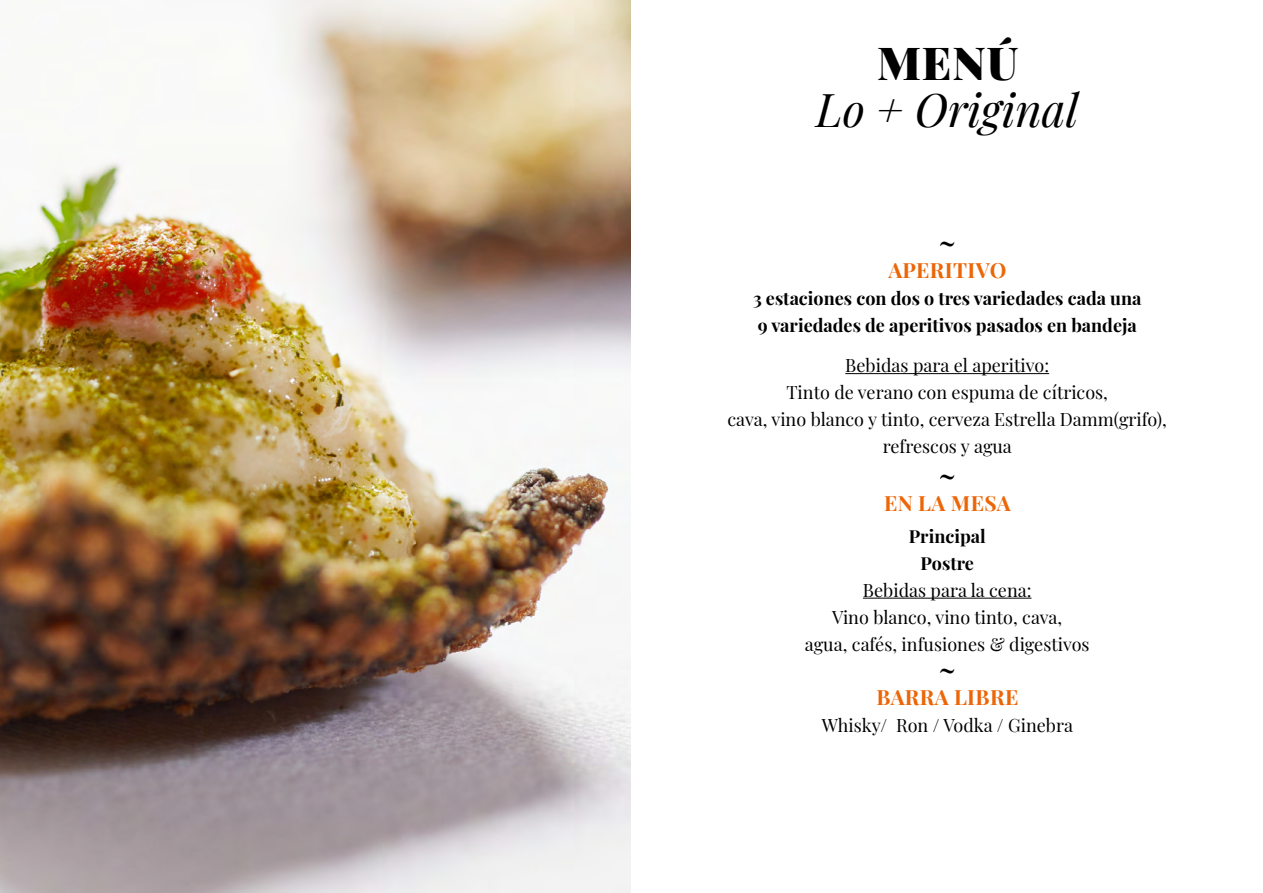
<style>
.page{position:relative;width:1263px;height:893px;background:#fff}
.page>*{position:absolute;margin:0;border:0;box-sizing:border-box;transform-origin:0 0}
.t1{font:italic 45.6px "Playfair Display";color:#000}
.t2{font:900 45.6px "Playfair Display";color:#000}
.t3{font:900 24px "Playfair Display";color:#000}
.t4{font:700 21px "Playfair Display";letter-spacing:.02em;color:#ec6608}
.t5{font:18px/27px "Playfair Display";color:#000;text-align:center}
.t6{font:700 18px/27px "Playfair Display";color:#000}
</style>
<div class="page">
<img style="left:0;top:0;width:631px;height:893px">
<hr style="left:845px;top:373px;width:204px;height:1px;background:#000">
<hr style="left:863px;top:598px;width:168px;height:1px;background:#000">
<h1 class="t2" style="left:877px;top:27px;width:143px">MENÚ</h1>
<h1 class="t1" style="left:816px;top:74px;width:264px">Lo + Original</h1>
<h2 class="t3" style="left:939px;top:223px;width:18px">~</h2>
<p class="t4" style="left:888px;top:254px;width:120px">APERITIVO</p>
<p class="t6" style="left:753px;top:283px;width:390px">3 estaciones con dos o tres variedades cada una<br>9 variedades de aperitivos pasados en bandeja</p>
<p class="t5" style="left:727px;top:350px;width:441px">Bebidas para el aperitivo:<br>Tinto de verano con espuma de cítricos,<br>cava, vino blanco y tinto, cerveza Estrella Damm(grifo), refrescos y agua</p>
<h2 class="t3" style="left:939px;top:456px;width:18px">~</h2>
<p class="t4" style="left:884px;top:487px;width:128px">EN LA MESA</p>
<p class="t6" style="left:909px;top:521px;width:78px;text-align:center">Principal<br>Postre</p>
<p class="t5" style="left:805px;top:575px;width:286px">Bebidas para la cena:<br>Vino blanco, vino tinto, cava,<br>agua, cafés, infusiones &amp; digestivos</p>
<h2 class="t3" style="left:939px;top:649px;width:18px">~</h2>
<p class="t4" style="left:876px;top:680px;width:143px">BARRA LIBRE</p>
<p class="t5" style="left:822px;top:710px;width:253px">Whisky/ Ron / Vodka / Ginebra</p>
</div>
